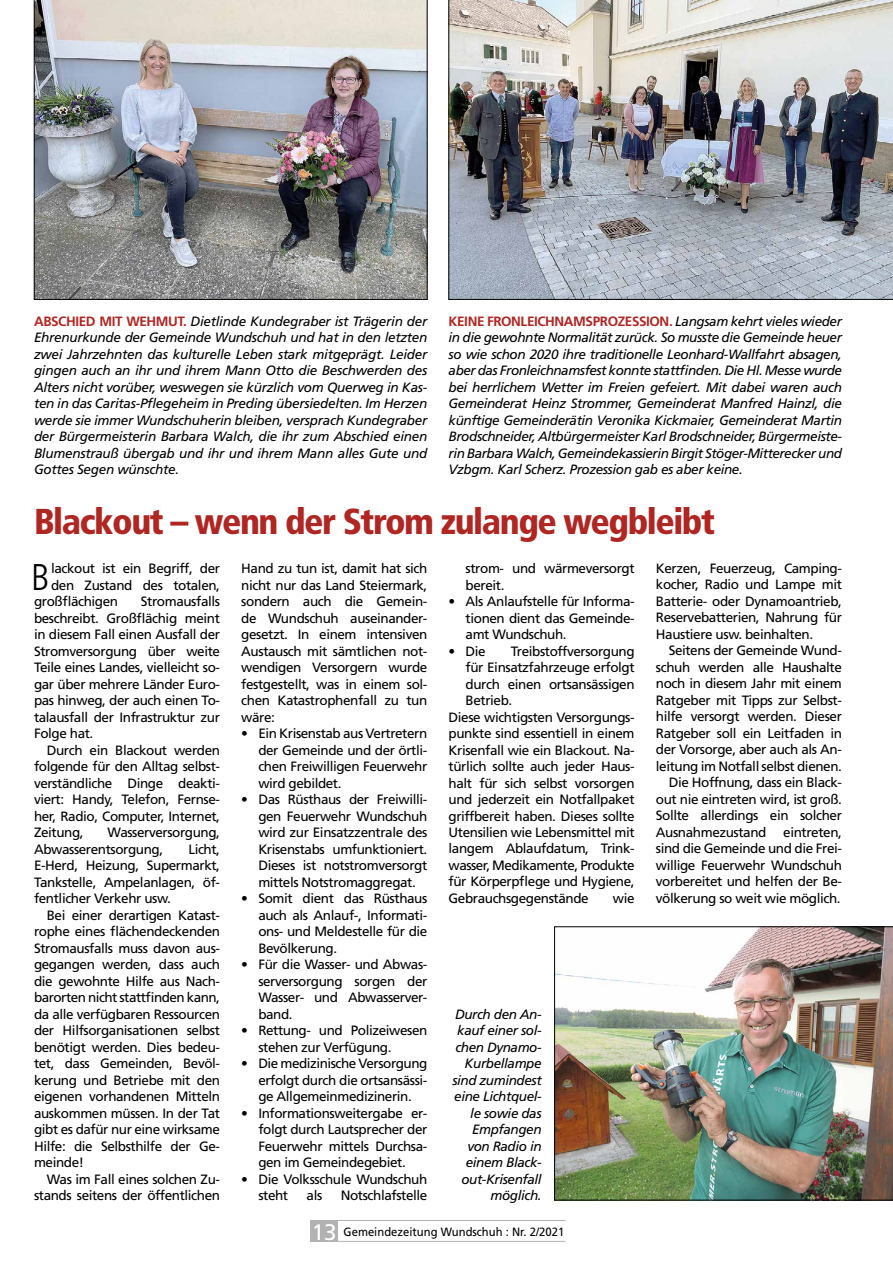
<style>
.page{position:relative;width:893px;height:1263px;background:#fff}
.page>*{position:absolute;margin:0;border:0;box-sizing:border-box;transform-origin:0 0}
.t1{font:300 condensed 37.2px "Frutiger LT Std";color:#000}
.t2{font:900 condensed 36px "Frutiger LT Std";letter-spacing:-.04em;color:#af2622}
.t3{font:13.5px/16.5px "Frutiger LT Std";letter-spacing:-.03em;color:#000;text-align:justify}
.t4{font:italic 13.5px/16.5px "Frutiger LT Std";letter-spacing:-.03em;color:#000;text-align:justify}
.t5{font:12px "Frutiger LT Std";color:#000;scale:.94 1}
.s1{font-weight:700;font-style:normal;color:#af2622}
.s2{font-size:22.5px;color:#fff}
</style>
<div class="page">
<div style="left:310px;top:1220px;width:28px;height:22px;background:#b3b2b2"></div>
<hr style="left:310px;top:1220px;width:256px;height:1px;background:#b3b2b2">
<hr style="left:310px;top:1241px;width:256px;height:1px;background:#b3b2b2">
<img style="left:449px;top:0;width:444px;height:300px">
<img style="left:34px;top:0;width:393px;height:300px">
<img style="left:554px;top:926px;width:339px;height:274px">
<p class="t4" style="left:34px;top:313px;width:395px"><span class="s1">ABSCHIED MIT WEHMUT.</span> Dietlinde Kundegraber ist Trägerin der Ehrenurkunde der Gemeinde Wundschuh und hat in den letzten zwei Jahrzehnten das kulturelle Leben stark mitgeprägt. Leider gingen auch an ihr und ihrem Mann Otto die Beschwerden des Alters nicht vorüber, weswegen sie kürzlich vom Querweg in Kas&shy;ten in das Caritas-Pflegeheim in Preding übersiedelten. Im Herzen werde sie immer Wundschuherin bleiben, versprach Kundegraber der Bürgermeisterin Barbara Walch, die ihr zum Abschied einen Blumenstrauß übergab und ihr und ihrem Mann alles Gute und Gottes Segen wünschte.</p>
<p class="t4" style="left:449px;top:313px;width:395px"><span class="s1">KEINE FRONLEICHNAMSPROZESSION.</span> Langsam kehrt vieles wieder in die gewohnte Normalität zurück. So musste die Gemeinde heuer so wie schon 2020 ihre traditionelle Leonhard-Wallfahrt absagen, aber das Fronleichnamsfest konnte stattfinden. Die Hl. Messe wurde bei herrlichem Wetter im Freien gefeiert. Mit dabei waren auch Gemeinderat Heinz Strommer, Gemeinderat Manfred Hainzl, die künftige Gemeinderätin Veronika Kickmaier, Gemeinderat Martin Brodschneider, Altbürgermeister Karl Brodschneider, Bürgermeiste&shy;rin Barbara Walch, Gemeindekassierin Birgit Stöger-Mitterecker und Vzbgm. Karl Scherz. Prozession gab es aber keine.</p>
<h2 class="t2" style="left:34px;top:500px;width:683px">Blackout – wenn der Strom zulange wegbleibt</h2>
<h1 class="t1" style="left:31px;top:556px;width:20px">B</h1>
<p class="t3" style="left:51px;top:560px;width:170px">lackout ist ein Begriff, der</p>
<p class="t3" style="left:51px;top:577px;width:170px">den Zustand des totalen,</p>
<p class="t3" style="left:34px;top:593px;width:86px">großflächigen</p>
<p class="t3" style="left:34px;top:593px;width:188px;text-indent:107px">Stromausfalls beschreibt. Großflächig meint in diesem Fall einen Ausfall der Stromversorgung über weite Teile eines Landes, vielleicht so&shy;gar über mehrere Länder Euro&shy;pas hinweg, der auch einen To&shy;talausfall der Infrastruktur zur Folge hat.</p>
<p class="t3" style="left:34px;top:742px;width:188px;text-indent:13px">Durch ein Blackout werden folgende für den Alltag selbst&shy;verständliche Dinge deakti&shy;viert: Handy, Telefon, Fernse&shy;her, Radio, Computer, Internet, Zeitung,</p>
<p class="t3" style="left:34px;top:824px;width:188px;text-indent:73px">Wasserversorgung,<br>Abwasserentsorgung,</p>
<p class="t3" style="left:34px;top:841px;width:188px;text-indent:154px">Licht, E-Herd, Heizung, Supermarkt, Tankstelle, Ampelanlagen, öf&shy;fentlicher Verkehr usw.</p>
<p class="t3" style="left:34px;top:907px;width:188px;text-indent:13px">Bei einer derartigen Katast&shy;rophe eines flächendeckenden Stromausfalls muss davon aus&shy;gegangen werden, dass auch die gewohnte Hilfe aus Nach&shy;barorten nicht stattfinden kann, da alle verfügbaren Ressourcen der Hilfsorganisationen selbst benötigt werden. Dies bedeu&shy;tet, dass Gemeinden, Bevöl&shy;kerung und Betriebe mit den eigenen vorhandenen Mitteln auskommen müssen. In der Tat gibt es dafür nur eine wirksame Hilfe: die Selbsthilfe der Ge&shy;meinde!</p>
<p class="t3" style="left:34px;top:1171px;width:188px;text-align:right">Was im Fall eines solchen Zu&shy;stands seitens der öffentlichen</p>
<p class="t3" style="left:241px;top:560px;width:188px">Hand zu tun ist, damit hat sich nicht nur das Land Steiermark, sondern auch die Gemein&shy;de Wundschuh auseinander&shy;gesetzt. In einem intensiven Austausch mit sämtlichen not&shy;wendigen Versorgern wurde festgestellt, was in einem sol&shy;chen Katastrophenfall zu tun wäre:</p>
<p class="t3" style="left:258px;top:725px;width:171px;text-indent:-17px">• Ein Krisenstab aus Vertretern der Gemeinde und der örtli&shy;chen Freiwilligen Feuerwehr wird gebildet.</p>
<p class="t3" style="left:258px;top:791px;width:171px;text-indent:-17px">• Das Rüsthaus der Freiwilli&shy;gen Feuerwehr Wundschuh wird zur Einsatzzentrale des Krisenstabs umfunktioniert.<br>Dieses ist notstromversorgt mittels Notstromaggregat.</p>
<p class="t3" style="left:258px;top:890px;width:171px;text-indent:-17px">• Somit dient das Rüsthaus auch als Anlauf-, Informati&shy;ons- und Meldestelle für die Bevölkerung.</p>
<p class="t3" style="left:258px;top:956px;width:171px;text-indent:-17px">• Für die Wasser- und Abwas&shy;serversorgung sorgen der Wasser- und Abwasserver&shy;band.</p>
<p class="t3" style="left:258px;top:1022px;width:171px;text-indent:-17px">• Rettung- und Polizeiwesen stehen zur Verfügung.</p>
<p class="t3" style="left:258px;top:1055px;width:171px;text-indent:-17px">• Die medizinische Versorgung erfolgt durch die ortsansässi&shy;ge Allgemeinmedizinerin.</p>
<p class="t3" style="left:258px;top:1105px;width:171px;text-indent:-17px">• Informationsweitergabe er&shy;folgt durch Lautsprecher der Feuerwehr mittels Durchsa&shy;gen im Gemeindegebiet.</p>
<p class="t3" style="left:258px;top:1171px;width:171px;text-indent:-17px">• Die Volksschule Wundschuh steht</p>
<p class="t3" style="left:307px;top:1187px;width:17px">als</p>
<p class="t3" style="left:341px;top:1187px;width:88px">Notschlafstelle</p>
<p class="t3" style="left:466px;top:560px;width:171px">strom- und wärmeversorgt bereit.</p>
<p class="t3" style="left:466px;top:593px;width:171px;text-indent:-17px">• Als Anlaufstelle für Informa&shy;tionen dient das Gemeinde&shy;amt Wundschuh.</p>
<p class="t3" style="left:449px;top:643px;width:39px">• Die</p>
<p class="t3" style="left:511px;top:643px;width:125px">Treibstoffversorgung</p>
<p class="t3" style="left:466px;top:659px;width:171px">für Einsatzfahrzeuge erfolgt</p>
<p class="t3" style="left:466px;top:676px;width:171px">durch einen ortsansässigen</p>
<p class="t3" style="left:466px;top:692px;width:48px">Betrieb.</p>
<p class="t3" style="left:449px;top:709px;width:188px">Diese wichtigsten Versorgungs-</p>
<p class="t3" style="left:449px;top:725px;width:188px">punkte sind essentiell in einem</p>
<p class="t3" style="left:449px;top:742px;width:188px">Krisenfall wie ein Blackout. Na-</p>
<p class="t3" style="left:449px;top:758px;width:188px">türlich sollte auch jeder Haus-</p>
<p class="t3" style="left:449px;top:775px;width:188px">halt für sich selbst vorsorgen</p>
<p class="t3" style="left:449px;top:791px;width:188px">und jederzeit ein Notfallpaket</p>
<p class="t3" style="left:449px;top:808px;width:188px">griffbereit haben. Dieses sollte</p>
<p class="t3" style="left:449px;top:824px;width:188px">Utensilien wie Lebensmittel mit</p>
<p class="t3" style="left:449px;top:841px;width:188px">langem Ablaufdatum, Trink-</p>
<p class="t3" style="left:449px;top:857px;width:188px">wasser, Medikamente, Produkte</p>
<p class="t3" style="left:449px;top:874px;width:188px">für Körperpflege und Hygiene,</p>
<p class="t3" style="left:449px;top:890px;width:142px">Gebrauchsgegenstände</p>
<p class="t3" style="left:613px;top:890px;width:23px">wie</p>
<p class="t4" style="left:452px;top:1006px;width:91px;text-align:right">Durch den An&shy;kauf einer sol&shy;chen Dynamo-<br>Kurbellampe sind zumindest eine Lichtquel&shy;le sowie das<br>Empfangen von Radio in einem Black&shy;out-Krisenfall möglich.</p>
<p class="t5" style="left:312px;top:1224px;width:270px"><span class="s2">13</span> Gemeindezeitung Wundschuh : Nr. 2/2021</p>
<p class="t3" style="left:656px;top:560px;width:188px">Kerzen, Feuerzeug, Camping&shy;kocher, Radio und Lampe mit Batterie- oder Dynamoantrieb, Reservebatterien, Nahrung für Haustiere usw. beinhalten.</p>
<p class="t3" style="left:656px;top:642px;width:188px;text-align:right">Seitens der Gemeinde Wund&shy;schuh werden alle Haushalte noch in diesem Jahr mit einem<br>Ratgeber mit Tipps zur Selbst&shy;hilfe versorgt werden. Dieser<br>Ratgeber soll ein Leitfaden in der Vorsorge, aber auch als An&shy;leitung im Notfall selbst dienen.<br>Die Hoffnung, dass ein Black&shy;out nie eintreten wird, ist groß.<br>Sollte allerdings ein solcher<br>Ausnahmezustand eintreten, sind die Gemeinde und die Frei&shy;willige Feuerwehr Wundschuh vorbereitet und helfen der Be&shy;völkerung so weit wie möglich.</p>
</div>
